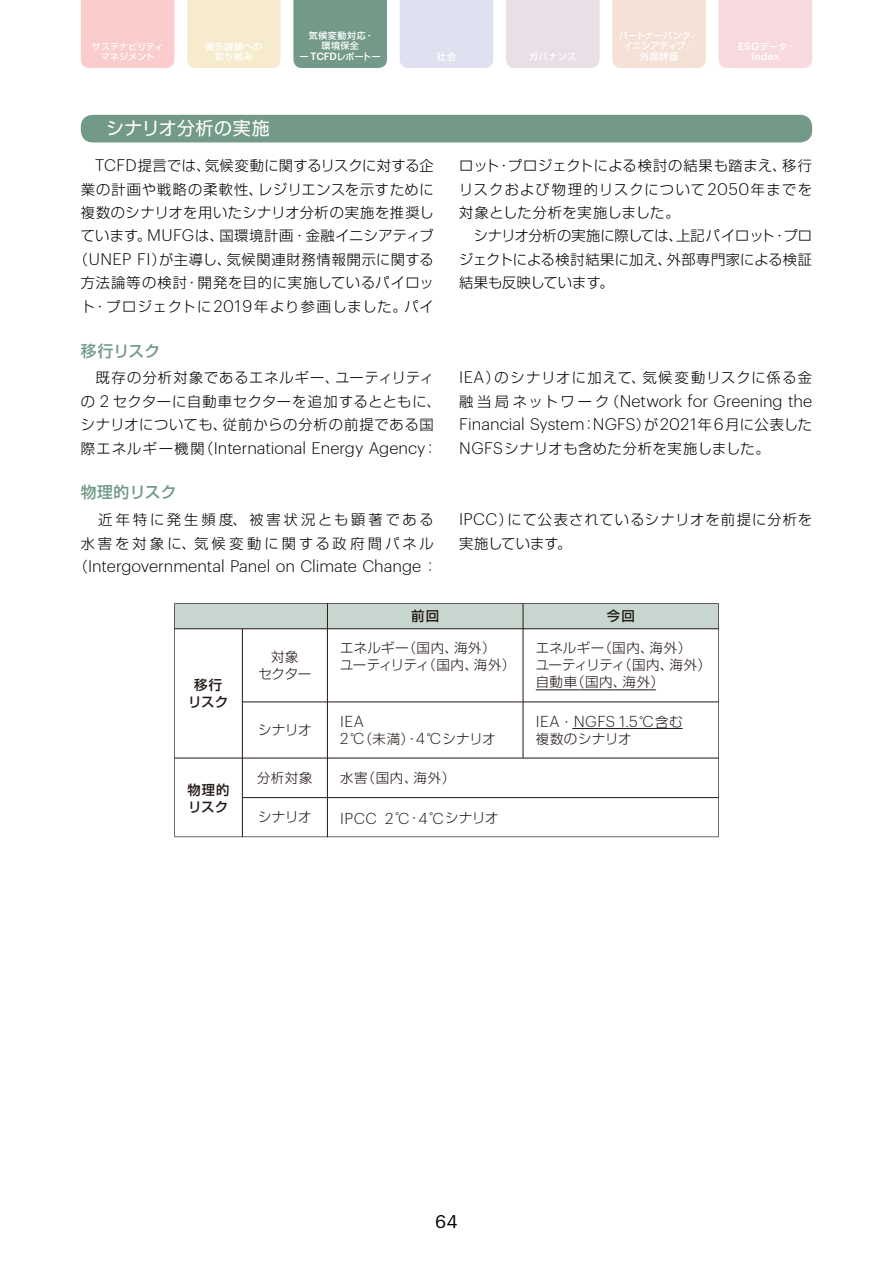
<style>
.page{position:relative;width:893px;height:1263px;background:#fff}
.page>*{position:absolute;margin:0;border:0;box-sizing:border-box;transform-origin:0 0}
.t1{font:18px "Shin Go Pro";letter-spacing:.02em;color:#fff}
.t2{font:18px "Graphik";color:#000}
.t3{font:300 16.35px/23.4px "Graphik";color:#000}
.t4{font:500 15.75px "Shin Go Pro";letter-spacing:.005em;color:#739a89}
.t5{font:300 15.45px "Graphik";letter-spacing:.025em;color:#231815}
.t6{font:300 14.25px/23.4px "Shin Go Pro";letter-spacing:.05em;color:#000;text-align:right}
.t7{font:300 14.25px/23.4px "Shin Go Pro";letter-spacing:.03em;color:#000}
.t8{font:300 14.25px/23.4px "Shin Go Pro";letter-spacing:.22em;color:#000}
.t9{font:300 14.25px/23.4px "Shin Go Pro";letter-spacing:.07em;color:#000}
.t10{font:300 14.25px "Shin Go Pro";letter-spacing:.085em;color:#000}
.t11{font:300 13.5px/17px "Shin Go Pro";letter-spacing:.02em;color:#231815}
.t12{font:500 13.5px/17px "Shin Go Pro";letter-spacing:.075em;color:#231815}
.t13{font:500 10.35px "Graphik";letter-spacing:.015em;color:#fff}
.t14{font:500 9px/10.6px "Shin Go Pro";letter-spacing:.04em;color:#fff;text-align:center}
.t15{font:500 9px/10.6px "Shin Go Pro";letter-spacing:.01em;color:#fff;text-align:center}
.t16{font:500 9px/10.6px "Shin Go Pro";letter-spacing:.06em;color:#fff;text-align:center}
.s1{font-family:"Graphik";font-size:10.35px}
.s2{font-family:"Graphik";font-size:16.35px}
.s3{font-family:"Shin Go Pro";font-size:14.25px}
.s4{font-family:"Graphik";font-size:15.45px}
.s5{font-family:"Shin Go Pro";font-size:13.5px}
</style>
<div class="page">
<div style="left:293px;top:0;width:94px;height:68px;background:#739a89"></div>
<div style="left:400px;top:0;width:93px;height:68px;background:#e0e1f0"></div>
<div style="left:506px;top:0;width:94px;height:68px;background:#eadfe6"></div>
<div style="left:81px;top:0;width:93px;height:68px;background:#facccc"></div>
<div style="left:719px;top:0;width:93px;height:68px;background:#f8d9dd"></div>
<div style="left:187px;top:0;width:94px;height:68px;background:#f6ebcc"></div>
<div style="left:612px;top:0;width:94px;height:68px;background:#f6e1d6"></div>
<div style="left:81px;top:115px;width:731px;height:27px;background:#739a89;border-radius:12px"></div>
<svg style="left:174px;top:603px;width:545px;height:234px"></svg>
<hr style="left:174px;top:628px;width:545px;height:1px;background:#231815">
<hr style="left:242px;top:702px;width:477px;height:1px;background:#231815">
<hr style="left:242px;top:797px;width:477px;height:1px;background:#231815">
<hr style="left:174px;top:758px;width:545px;height:1px;background:#231815">
<hr style="left:523px;top:603px;width:1px;height:155px;background:#231815">
<hr style="left:327px;top:603px;width:1px;height:234px;background:#231815">
<hr style="left:242px;top:629px;width:1px;height:208px;background:#231815">
<hr style="left:536px;top:690px;width:120px;height:1px;background:#231815">
<hr style="left:572px;top:728px;width:111px;height:1px;background:#231815">
<p class="t16" style="left:205px;top:40px;width:58px">優先課題への取り組み</p>
<p class="t15" style="left:619px;top:29px;width:81px">パートナーバンク／イニシアティブ／外部評価</p>
<p class="t14" style="left:299px;top:29px;width:83px">気候変動対応・<br>環境保全<br>ー <span class="s1">TCFD</span>レポートー</p>
<p class="t15" style="left:92px;top:40px;width:73px">サステナビリティマネジメント</p>
<p class="t14" style="left:738px;top:40px;width:58px"><span class="s1">ESG</span>データ・</p>
<p class="t13" style="left:751px;top:49px;width:30px">Index</p>
<p class="t14" style="left:437px;top:51px;width:21px">社会</p>
<p class="t14" style="left:529px;top:51px;width:49px">ガバナンス</p>
<p class="t1" style="left:106px;top:114px;width:165px">シナリオ分析の実施</p>
<p class="t6" style="left:74px;top:152px;width:362px"><span class="s2">TCFD</span>提言では、気候変動に関するリスクに対する企<br>業の計画や戦略の柔軟性、レジリエンスを示すために複数のシナリオを用いたシナリオ分析の実施を推奨しています。<span class="s2">MUFG</span>は、国環境計画・金融イニシアティブ（<span class="s2">UNEP FI</span>）が主導し、気候関連財務情報開示に関する方法論等の検討・開発を目的に実施しているパイロット・プロジェクトに<span class="s2">2019</span>年より参画しました。パイ</p>
<p class="t7" style="left:459px;top:152px;width:354px">ロット・プロジェクトによる検討の結果も踏まえ、移行リスクおよび物理的リスクについて<span class="s2">2050</span>年までを対象とした分析を実施しました。<br>　シナリオ分析の実施に際しては、上記パイロット・プロジェクトによる検討結果に加え、外部専門家による検証結果も反映しています。</p>
<p class="t4" style="left:81px;top:338px;width:81px">移行リスク</p>
<p class="t6" style="left:81px;top:364px;width:362px;text-align:left">　既存の分析対象であるエネルギー、ユーティリティの <span class="s2">2</span> セクターに自動車セクターを追加するとともに、シナリオについても、従前からの分析の前提である国</p>
<p class="t3" style="left:81px;top:435px;width:358px"><span class="s3">際エネルギー機関（</span>International Energy Agency<span class="s3">：</span></p>
<p class="t4" style="left:81px;top:480px;width:97px">物理的リスク</p>
<p class="t8" style="left:81px;top:506px;width:354px">　近年特に発生頻度、被害状況とも顕著である水害を対象に、気候変動に関する政府間パネル</p>
<p class="t3" style="left:74px;top:553px;width:365px"><span class="s3">（</span>Intergovernmental Panel on Climate Change <span class="s3">：</span></p>
<p class="t10" style="left:459px;top:366px;width:354px"><span class="s2">IEA</span>）のシナリオに加えて、気候変動リスクに係る金</p>
<p class="t3" style="left:459px;top:388px;width:354px"><span class="s3">融当局ネットワーク（</span>Network for Greening the<br>Financial System<span class="s3">：</span>NGFS<span class="s3">）が</span>2021<span class="s3">年</span>6<span class="s3">月に公表した</span></p>
<p class="t6" style="left:459px;top:435px;width:312px"><span class="s2">NGFS</span>シナリオも含めた分析を実施しました。</p>
<p class="t9" style="left:459px;top:506px;width:354px"><span class="s2">IPCC</span>）にて公表されているシナリオを前提に分析を実施しています。</p>
<p class="t12" style="left:188px;top:675px;width:42px;text-align:center">移行リスク</p>
<p class="t12" style="left:187px;top:779px;width:43px">物理的リスク</p>
<p class="t11" style="left:258px;top:647px;width:55px;text-align:center">対象<br>セクター</p>
<p class="t11" style="left:258px;top:720px;width:55px">シナリオ</p>
<p class="t11" style="left:257px;top:767px;width:57px">分析対象</p>
<p class="t11" style="left:258px;top:807px;width:55px">シナリオ</p>
<p class="t12" style="left:411px;top:606px;width:30px">前回</p>
<p class="t12" style="left:607px;top:606px;width:30px">今回</p>
<p class="t11" style="left:340px;top:638px;width:177px">エネルギー（国内、海外）<br>ユーティリティ（国内、海外）</p>
<p class="t11" style="left:536px;top:638px;width:177px">エネルギー（国内、海外）<br>ユーティリティ（国内、海外）自動車（国内、海外）</p>
<p class="t5" style="left:340px;top:710px;width:25px">IEA</p>
<p class="t11" style="left:340px;top:728px;width:157px"><span class="s4">2</span>°<span class="s4">C</span>（未満）・<span class="s4">4</span>°<span class="s4">C</span>シナリオ</p>
<p class="t5" style="left:536px;top:710px;width:148px">IEA<span class="s5">・</span>NGFS 1.5<span class="s5">°</span>C<span class="s5">含む</span></p>
<p class="t11" style="left:536px;top:728px;width:97px">複数のシナリオ</p>
<p class="t11" style="left:340px;top:768px;width:116px">水害（国内、海外）</p>
<p class="t5" style="left:340px;top:807px;width:160px">IPCC 2<span class="s5">°</span>C<span class="s5">・</span>4<span class="s5">°</span>C<span class="s5">シナリオ</span></p>
<p class="t2" style="left:435px;top:1208px;width:24px">64</p>
</div>
